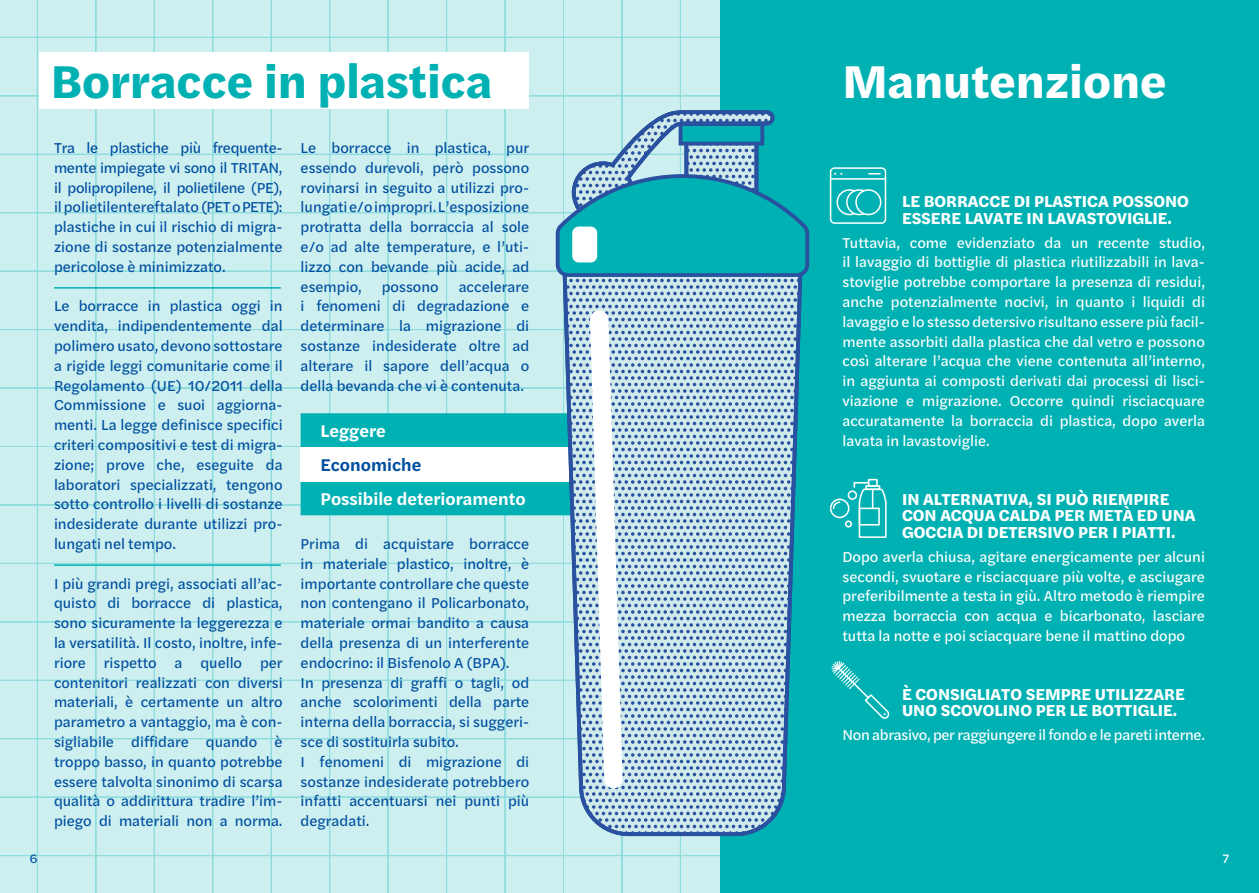
<style>
.page{position:relative;width:1259px;height:893px;background:#fff}
.page>*{position:absolute;margin:0;border:0;box-sizing:border-box;transform-origin:0 0}
.t1{font:700 47.7px "Halyard Text";color:#00b1b3}
.t2{font:700 47.7px "Halyard Text";color:#fff}
.t3{font:600 17.7px "Halyard Text";color:#fff}
.t4{font:600 17.7px "Halyard Text";color:#004f9f}
.t5{font:700 16.5px/16.5px "Halyard Text";color:#fff}
.t6{font:15px/19.8px "Halyard Text";color:#004f9f;text-align:justify}
.t7{font:15px/19.8px "Halyard Text";color:#fff;text-align:justify}
.t8{font:15px "Halyard Text";letter-spacing:-.02em;color:#fff}
.t9{font:12.75px "Halyard Text";color:#004f9f}
.t10{font:12.75px "Halyard Text";color:#fff}
</style>
<div class="page">
<div style="left:0;top:0;width:721px;height:621px;background:#cdeff0"></div>
<div style="left:0;top:621px;width:721px;height:272px;background:#cdeff0"></div>
<div style="left:721px;top:0;width:538px;height:893px;background:#00b1b3"></div>
<hr style="left:54px;top:287px;width:227px;height:2px;background:#00b1b3">
<hr style="left:54px;top:564px;width:227px;height:2px;background:#00b1b3">
<div style="left:39px;top:53px;width:490px;height:56px;background:#fff"></div>
<div style="left:301px;top:413px;width:261px;height:102px;background:#00b1b3"></div>
<div style="left:301px;top:447px;width:276px;height:34px;background:#fff"></div>
<svg style="left:562px;top:298px;width:240px;height:538px;background:#9cc2d5"></svg>
<svg style="left:590px;top:310px;width:33px;height:478px"></svg>
<div style="left:830px;top:167px;width:56px;height:57px;border:2px solid #fff;border-radius:4px"></div>
<hr style="left:830px;top:178px;width:55px;height:2px;background:#fff">
<svg style="left:556px;top:110px;width:324px;height:188px"></svg>
<div style="left:855px;top:189px;width:26px;height:26px;border:2px solid #fff;border-radius:50%"></div>
<div style="left:868px;top:479px;width:9px;height:8px;border:2px solid #fff"></div>
<div style="left:830px;top:499px;width:19px;height:19px;border:2px solid #fff;border-radius:50%"></div>
<div style="left:847px;top:490px;width:10px;height:10px;border:2px solid #fff;border-radius:50%"></div>
<div style="left:845px;top:520px;width:7px;height:8px;border:2px solid #fff;border-radius:50%"></div>
<svg style="left:832px;top:501px;width:9px;height:9px"></svg>
<svg style="left:853px;top:481px;width:34px;height:57px"></svg>
<svg style="left:831px;top:661px;width:58px;height:58px"></svg>
<h1 class="t1" style="left:51px;top:45px;width:443px">Borracce in plastica</h1>
<p class="t6" style="left:54px;top:137px;width:230px">Tra le plastiche più frequente&shy;mente impiegate vi sono il TRITAN, il polipropilene, il polietilene (PE), il polietilentereftalato (PET o PETE): plastiche in cui il rischio di migra&shy;zione di sostanze potenzialmente pericolose è minimizzato.</p>
<p class="t6" style="left:54px;top:296px;width:230px">Le borracce in plastica oggi in vendita, indipendentemente dal polimero usato, devono sottostare a rigide leggi comunitarie come il Regolamento (UE) 10/2011 della Commissione e suoi aggiorna&shy;menti. La legge definisce specifici criteri compositivi e test di migra&shy;zione; prove che, eseguite da laboratori specializzati, tengono sotto controllo i livelli di sostanze indesiderate durante utilizzi pro&shy;lungati nel tempo.</p>
<p class="t6" style="left:54px;top:573px;width:230px">I più grandi pregi, associati all’ac&shy;quisto di borracce di plastica, sono sicuramente la leggerezza e la versatilità. Il costo, inoltre, infe&shy;riore rispetto a quello per contenitori realizzati con diversi materiali, è certamente un altro parametro a vantaggio, ma è con&shy;sigliabile diffidare quando è troppo basso, in quanto potrebbe essere talvolta sinonimo di scarsa qualità o addirittura tradire l’im&shy;piego di materiali non a norma.</p>
<p class="t6" style="left:301px;top:137px;width:230px">Le borracce in plastica, pur essendo durevoli, però possono rovinarsi in seguito a utilizzi pro&shy;lungati e/o impropri. L’esposizione protratta della borraccia al sole e/o ad alte temperature, e l’uti&shy;lizzo con bevande più acide, ad esempio,</p>
<p class="t6" style="left:301px;top:276px;width:230px;text-indent:158px">accelerare i fenomeni di degradazione e determinare la migrazione di sostanze indesiderate oltre ad alterare il sapore dell’acqua o della bevanda che vi è contenuta.</p>
<p class="t6" style="left:382px;top:276px;width:58px">possono</p>
<p class="t3" style="left:320px;top:418px;width:67px">Leggere</p>
<p class="t4" style="left:320px;top:452px;width:102px">Economiche</p>
<p class="t3" style="left:320px;top:486px;width:207px">Possibile deterioramento</p>
<p class="t6" style="left:301px;top:533px;width:230px;text-align:left">Prima di acquistare borracce in materiale plastico, inoltre, è importante controllare che queste non contengano il Policarbonato, materiale ormai bandito a causa della presenza di un interferente endocrino: il Bisfenolo A (BPA).<br>In presenza di graffi o tagli, od anche scolorimenti della parte interna della borraccia, si suggeri&shy;sce di sostituirla subito.<br>I fenomeni di migrazione di sostanze indesiderate potrebbero infatti accentuarsi nei punti più degradati.</p>
<h1 class="t2" style="left:842px;top:45px;width:326px">Manutenzione</h1>
<p class="t5" style="left:902px;top:192px;width:288px">LE BORRACCE DI PLASTICA POSSONO<br>ESSERE LAVATE IN LAVASTOVIGLIE.</p>
<p class="t7" style="left:842px;top:232px;width:364px">Tuttavia, come evidenziato da un recente studio, il lavaggio di bottiglie di plastica riutilizzabili in lava&shy;stoviglie potrebbe comportare la presenza di residui, anche potenzialmente nocivi, in quanto i liquidi di lavaggio e lo stesso detersivo risultano essere più facil&shy;mente assorbiti dalla plastica che dal vetro e possono così alterare l’acqua che viene contenuta all’interno, in aggiunta ai composti derivati dai processi di lisci&shy;viazione e migrazione. Occorre quindi risciacquare accuratamente la borraccia di plastica, dopo averla lavata in lavastoviglie.</p>
<p class="t5" style="left:902px;top:490px;width:295px">IN ALTERNATIVA, SI PUÒ RIEMPIRE<br>CON ACQUA CALDA PER METÀ ED UNA<br>GOCCIA DI DETERSIVO PER I PIATTI.</p>
<p class="t7" style="left:842px;top:546px;width:364px">Dopo averla chiusa, agitare energicamente per alcuni secondi, svuotare e risciacquare più volte, e asciugare preferibilmente a testa in giù. Altro metodo è riempire mezza borraccia con acqua e bicarbonato, lasciare tutta la notte e poi sciacquare bene il mattino dopo</p>
<p class="t5" style="left:902px;top:685px;width:284px">È CONSIGLIATO SEMPRE UTILIZZARE<br>UNO SCOVOLINO PER LE BOTTIGLIE.</p>
<p class="t8" style="left:842px;top:725px;width:364px">Non abrasivo, per raggiungere il fondo e le pareti interne.</p>
<p class="t9" style="left:30px;top:850px;width:9px">6</p>
<p class="t10" style="left:1222px;top:850px;width:8px">7</p>
</div>
